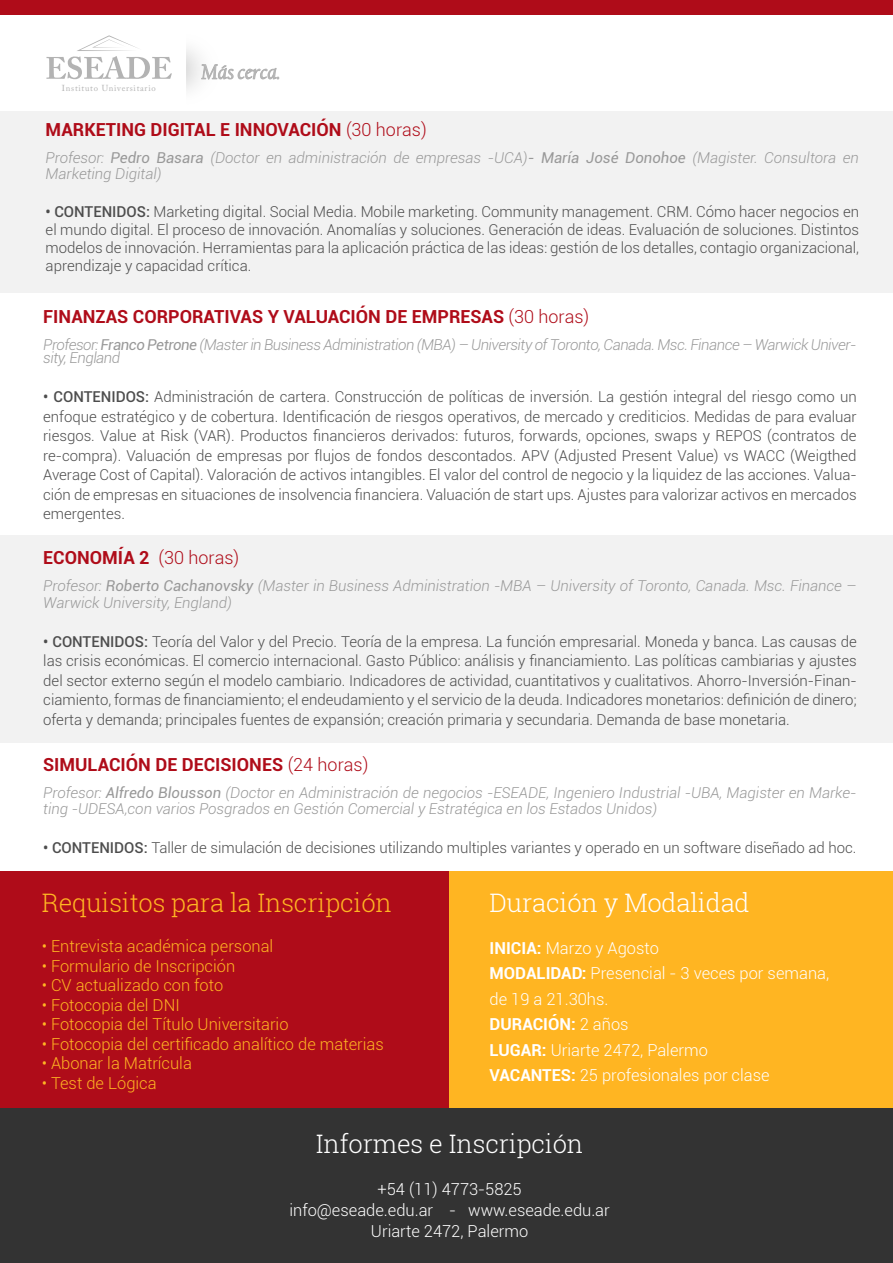
<style>
.page{position:relative;width:893px;height:1263px;background:#fff}
.page>*{position:absolute;margin:0;border:0;box-sizing:border-box;transform-origin:0 0}
.t1{font:300 25.5px "Roboto Slab";letter-spacing:-.005em;color:#fff}
.t2{font:300 25.5px "Roboto Slab";letter-spacing:-.005em;color:#ffb522}
.t3{font:italic 21.45px "Californian FB";color:#b3b3b3}
.t4{font:700 18px "Roboto";color:#af0c19}
.t5{font:300 16.5px/25.5px "Roboto";color:#fff}
.t6{font:300 16.5px "Roboto";color:#ffb522}
.t7{font:300 15px/19.5px "Roboto";color:#4d4d4d;text-align:justify}
.t8{font:italic 300 15px/16.5px "Roboto";color:#999}
.t9{font:italic 300 15px/13.5px "Roboto";letter-spacing:-.03em;color:#999}
.t10{font:8.7px "Adobe Caslon Pro";letter-spacing:.085em;color:#b3b3b3}
.s1{font-weight:300}
.s2{font-weight:400}
.s3{font-weight:500}
.s4{font-weight:700}
</style>
<div class="page">
<div style="left:0;top:111px;width:893px;height:181px;background:#f2f2f2"></div>
<div style="left:0;top:535px;width:893px;height:207px;background:#f2f2f2"></div>
<div style="left:0;top:0;width:893px;height:14px;background:#af0c19"></div>
<div style="left:0;top:871px;width:449px;height:253px;background:#af0c19"></div>
<div style="left:449px;top:871px;width:444px;height:254px;background:#ffb522"></div>
<div style="left:0;top:1108px;width:893px;height:155px;background:#333"></div>
<svg style="left:46px;top:35px;width:126px;height:44px"></svg>
<svg style="left:186px;top:49px;width:93px;height:41px"></svg>
<p class="t10" style="left:62px;top:83px;width:95px">Instituto Universitario</p>
<h2 class="t3" style="left:201px;top:60px;width:80px">Más cerca.</h2>
<p class="t4" style="left:46px;top:116px;width:383px">MARKETING DIGITAL E INNOVACIÓN <span class="s1">(30 horas)</span></p>
<p class="t8" style="left:46px;top:148px;width:815px">Profesor: <span class="s2">Pedro Basara</span> (Doctor en administración de empresas -UCA)<span class="s2">- María José Donohoe</span> (Magister. Consultora en<br>Marketing Digital)</p>
<p class="t7" style="left:46px;top:202px;width:815px;line-height:18px"><span class="s3">• CONTENIDOS:</span> Marketing digital. Social Media. Mobile marketing. Community management. CRM. Cómo hacer negocios en el mundo digital. El proceso de innovación. Anomalías y soluciones. Generación de ideas. Evaluación de soluciones. Distintos modelos de innovación. Herramientas para la aplicación práctica de las ideas: gestión de los detalles, contagio organizacional, aprendizaje y capacidad crítica.</p>
<p class="t4" style="left:43px;top:304px;width:548px">FINANZAS CORPORATIVAS Y VALUACIÓN DE EMPRESAS <span class="s1">(30 horas)</span></p>
<p class="t9" style="left:43px;top:337px;width:815px">Profesor: <span class="s2">Franco Petrone</span> (Master in Business Administration (MBA) – University of Toronto, Canada. Msc. Finance – Warwick Univer&shy;sity, England</p>
<p class="t7" style="left:43px;top:387px;width:815px"><span class="s3">• CONTENIDOS:</span> Administración de cartera. Construcción de políticas de inversión. La gestión integral del riesgo como un enfoque estratégico y de cobertura. Identificación de riesgos operativos, de mercado y crediticios. Medidas de para evaluar riesgos. Value at Risk (VAR). Productos financieros derivados: futuros, forwards, opciones, swaps y REPOS (contratos de re-compra). Valuación de empresas por flujos de fondos descontados. APV (Adjusted Present Value) vs WACC (Weigthed Average Cost of Capital). Valoración de activos intangibles. El valor del control de negocio y la liquidez de las acciones. Valua&shy;ción de empresas en situaciones de insolvencia financiera. Valuación de start ups. Ajustes para valorizar activos en mercados emergentes.</p>
<p class="t4" style="left:43px;top:545px;width:197px">ECONOMÍA 2 <span class="s1">(30 horas)</span></p>
<p class="t8" style="left:43px;top:577px;width:815px">Profesor: <span class="s2">Roberto Cachanovsky</span> (Master in Business Administration -MBA – University of Toronto, Canada. Msc. Finance –<br>Warwick University, England)</p>
<p class="t7" style="left:43px;top:631px;width:815px"><span class="s3">• CONTENIDOS:</span> Teoría del Valor y del Precio. Teoría de la empresa. La función empresarial. Moneda y banca. Las causas de las crisis económicas. El comercio internacional. Gasto Público: análisis y financiamiento. Las políticas cambiarias y ajustes del sector externo según el modelo cambiario. Indicadores de actividad, cuantitativos y cualitativos. Ahorro-Inversión-Finan&shy;ciamiento, formas de financiamiento; el endeudamiento y el servicio de la deuda. Indicadores monetarios: definición de dinero; oferta y demanda; principales fuentes de expansión; creación primaria y secundaria. Demanda de base monetaria.</p>
<p class="t4" style="left:43px;top:752px;width:327px">SIMULACIÓN DE DECISIONES <span class="s1">(24 horas)</span></p>
<p class="t8" style="left:43px;top:784px;width:815px">Profesor: <span class="s2">Alfredo Blousson</span> (Doctor en Administración de negocios -ESEADE, Ingeniero Industrial -UBA, Magister en Marke&shy;ting -UDESA,con varios Posgrados en Gestión Comercial y Estratégica en los Estados Unidos)</p>
<p class="t7" style="left:43px;top:838px;width:815px"><span class="s3">• CONTENIDOS:</span> Taller de simulación de decisiones utilizando multiples variantes y operado en un software diseñado ad hoc.</p>
<h1 class="t2" style="left:42px;top:885px;width:352px">Requisitos para la Inscripción</h1>
<p class="t6" style="left:42px;top:935px;width:233px">• Entrevista académica personal</p>
<p class="t6" style="left:42px;top:954px;width:195px">• Formulario de Inscripción</p>
<p class="t6" style="left:42px;top:974px;width:183px">• CV actualizado con foto</p>
<p class="t6" style="left:42px;top:993px;width:140px">• Fotocopia del DNI</p>
<p class="t6" style="left:42px;top:1013px;width:248px">• Fotocopia del Título Universitario</p>
<p class="t6" style="left:42px;top:1032px;width:343px">• Fotocopia del certificado analítico de materias</p>
<p class="t6" style="left:42px;top:1052px;width:152px">• Abonar la Matrícula</p>
<p class="t6" style="left:42px;top:1071px;width:116px">• Test de Lógica</p>
<h1 class="t1" style="left:490px;top:885px;width:262px">Duración y Modalidad</h1>
<p class="t5" style="left:490px;top:935px;width:341px"><span class="s4">INICIA:</span> Marzo y Agosto<br><span class="s4">MODALIDAD:</span> Presencial - 3 veces por semana, de 19 a 21.30hs.<br><span class="s4">DURACIÓN:</span> 2 años<br><span class="s4">LUGAR:</span> Uriarte 2472, Palermo<br><span class="s4">VACANTES:</span> 25 profesionales por clase</p>
<h1 class="t1" style="left:316px;top:1126px;width:269px">Informes e Inscripción</h1>
<p class="t5" style="left:289px;top:1177px;width:322px;line-height:21px;text-align:center">+54 (11) 4773-5825<br>info@eseade.edu.ar - www.eseade.edu.ar<br>Uriarte 2472, Palermo</p>
</div>
